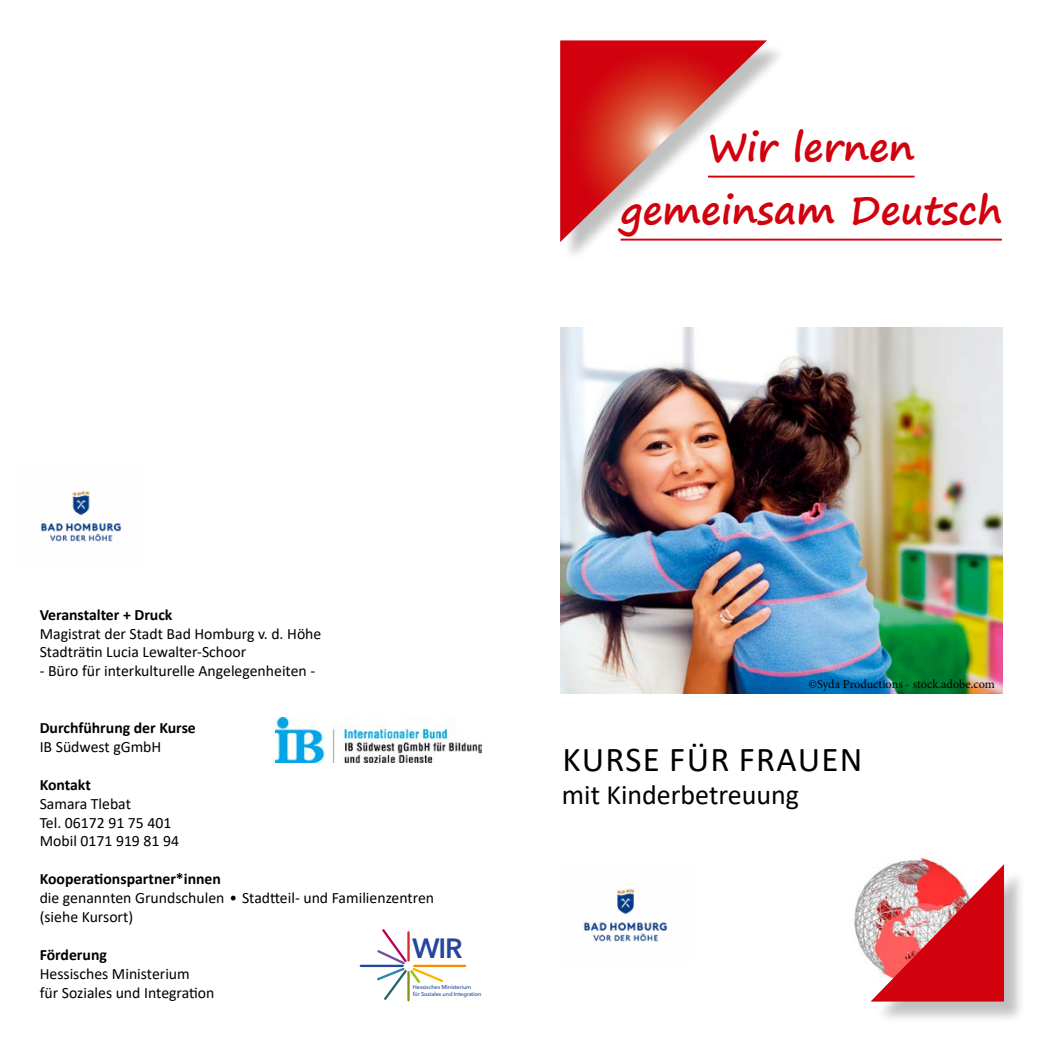
<style>
.page{position:relative;width:1042px;height:1042px;background:#fff}
.page>*{position:absolute;margin:0;border:0;box-sizing:border-box;transform-origin:0 0}
.t1{font:700 38.5px "Segoe Print";color:#d1010e}
.t2{font:35px "Calibri";letter-spacing:.04em;color:#000}
.t3{font:28px "Calibri";color:#000}
.t4{font:600 27.65px "Avenir Next";color:#27469a}
.t5{font:15.75px "Calibri";color:#000}
.t6{font:700 15.75px "Calibri";color:#000}
.t7{font:12.25px "Minion Pro";letter-spacing:-.005em;color:#000}
.t8{font:500 5.6px/6.6px "Avenir Next";letter-spacing:-.015em;color:#27469a}
.s1{font-family:"Candara";font-weight:700}
</style>
<div class="page">
<img style="left:854px;top:856px;width:86px;height:105px">
<hr style="left:708px;top:176px;width:206px;height:2px;background:#d1010e">
<hr style="left:620px;top:239px;width:382px;height:2px;background:#d1010e">
<img style="left:275px;top:717px;width:206px;height:46px">
<hr style="left:414px;top:964px;width:51px;height:3px;background:#f18e00">
<hr style="left:361px;top:964px;width:42px;height:3px;background:#27469a">
<svg style="left:375px;top:929px;width:70px;height:72px"></svg>
<img style="left:561px;top:328px;width:441px;height:366px">
<div style="left:562px;top:43px;width:226px;height:220px;background:#fff"></div>
<svg style="left:560px;top:40px;width:207px;height:202px"></svg>
<div style="left:874px;top:868px;width:152px;height:156px;background:#000;opacity:.25"></div>
<img style="left:870px;top:864px;width:134px;height:137px">
<img style="left:40px;top:491px;width:82px;height:53px">
<img style="left:583px;top:888px;width:86px;height:54px">
<p class="t1" style="left:708px;top:112px;width:208px">Wir lernen</p>
<p class="t1" style="left:620px;top:175px;width:383px">gemeinsam Deutsch</p>
<p class="t6" style="left:40px;top:603px;width:134px">Veranstalter + Druck</p>
<p class="t5" style="left:40px;top:622px;width:283px">Magistrat der Stadt Bad Homburg v. d. Höhe</p>
<p class="t5" style="left:40px;top:641px;width:208px">Stadträtin Lucia Lewalter-Schoor</p>
<p class="t5" style="left:40px;top:660px;width:277px">- Büro für interkulturelle Angelegenheiten -</p>
<p class="t6" style="left:40px;top:717px;width:158px">Durchführung der Kurse</p>
<p class="t5" style="left:40px;top:736px;width:123px">IB Südwest gGmbH</p>
<p class="t6" style="left:40px;top:773px;width:53px">Kontakt</p>
<p class="t5" style="left:40px;top:792px;width:93px">Samara Tlebat</p>
<p class="t5" style="left:40px;top:811px;width:133px">Tel. 06172 91 75 401</p>
<p class="t5" style="left:40px;top:830px;width:141px">Mobil 0171 919 81 94</p>
<p class="t6" style="left:40px;top:868px;width:183px">Kooperationspartner*innen</p>
<p class="t5" style="left:40px;top:887px;width:396px">die genannten Grundschulen <span class="s1">•</span> Stadtteil- und Familienzentren</p>
<p class="t5" style="left:40px;top:906px;width:95px">(siehe Kursort)</p>
<p class="t6" style="left:40px;top:943px;width:69px">Förderung</p>
<p class="t5" style="left:40px;top:962px;width:152px">Hessisches Ministerium</p>
<p class="t5" style="left:40px;top:981px;width:176px">für Soziales und Integration</p>
<p class="t4" style="left:412px;top:924px;width:52px">WIR</p>
<p class="t8" style="left:413px;top:984px;width:70px">Hessisches Ministerium<br>für Soziales und Integration</p>
<p class="t7" style="left:808px;top:675px;width:188px">©Syda Productions - stock.adobe.com</p>
<p class="t2" style="left:562px;top:734px;width:301px">KURSE FÜR FRAUEN</p>
<p class="t3" style="left:562px;top:775px;width:239px">mit Kinderbetreuung</p>
</div>
